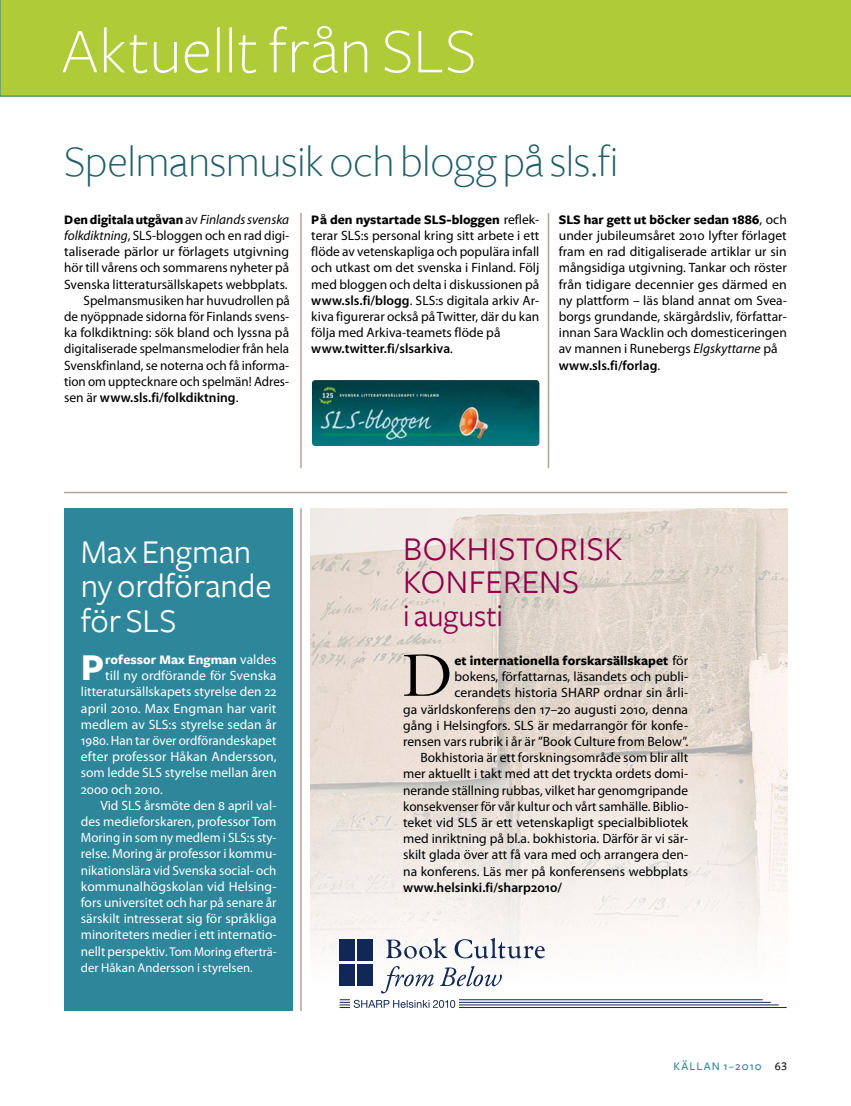
<style>
.page{position:relative;width:851px;height:1106px;background:#fff}
.page>*{position:absolute;margin:0;border:0;box-sizing:border-box;transform-origin:0 0}
.Rubrik_01_sans{font:300 66px "Freight Sans";letter-spacing:.005em;color:#fff}
.bröd_aktuellt{font:65.55px "Bembo";color:#000}
.Rubrik_01_sans-2{font:300 45px "Freight Sans";letter-spacing:-.01em;color:#1d5d68}
.bröd_sans{font:700 39.45px "Freight Sans";color:#fff}
.Rubrik_01_sans-3{font:34.5px/34.5px "Freight Sans";letter-spacing:-.005em;color:#fff}
.Rubrik_01_sans-4{font:34.5px/33px "Freight Sans";letter-spacing:.015em;color:#8d004c}
.Rubrik_01_sans-5{font:31.5px "Freight Sans";letter-spacing:-.005em;color:#8d004c}
.bröd_aktuellt-2{font:13.5px/16.2px "Myriad Pro";color:#000;text-align:justify}
.bröd_sans-2{font:13.5px/16.2px "Myriad Pro";color:#fff;text-align:justify}
.bröd_aktuellt-3{font:600 13.5px "Myriad Pro";color:#000}
.bröd_sans-3{font:700 13.5px "Freight Sans";letter-spacing:.005em;color:#fff}
.bröd_sans-4{font:12.75px/16.2px "Myriad Pro";color:#fff}
.t1{font:500 12px "Freight Sans";letter-spacing:.09em;color:#2d869a}
.s1{font-family:"Freight Sans";font-weight:700}
.s2{font-style:italic}
.s3{font-weight:600}
.s4{font-weight:400}
.s5{font-family:"Myriad Pro";font-weight:400}
.s6{font-size:13.5px}
.s7{font-family:"Freight Sans Medium SC";font-weight:400;color:#000}
</style>
<div class="page">
<div style="left:64px;top:508px;width:228px;height:503px;background:#2d869a"></div>
<img style="left:310px;top:508px;width:477px;height:476px">
<div style="left:0;top:0;width:850px;height:96px;background:#afcb37"></div>
<div style="left:339px;top:939px;width:15px;height:21px;background:#112856"></div>
<div style="left:357px;top:939px;width:15px;height:21px;background:#112856"></div>
<div style="left:339px;top:964px;width:15px;height:21px;background:#112856"></div>
<div style="left:357px;top:964px;width:16px;height:21px;background:#112856"></div>
<svg style="left:381px;top:966px;width:121px;height:27px"></svg>
<svg style="left:386px;top:938px;width:158px;height:20px"></svg>
<hr style="left:339px;top:1007px;width:447px;height:1px;background:#112856">
<hr style="left:339px;top:1004px;width:439px;height:1px;background:#112856">
<hr style="left:339px;top:1002px;width:431px;height:1px;background:#112856">
<hr style="left:339px;top:999px;width:423px;height:1px;background:#112856">
<div style="left:350px;top:997px;width:108px;height:11px;background:#fff"></div>
<svg style="left:353px;top:999px;width:102px;height:9px"></svg>
<hr style="left:300px;top:508px;width:2px;height:503px;background:#b4a49e">
<img style="left:312px;top:380px;width:227px;height:66px">
<hr style="left:64px;top:492px;width:723px;height:1px;background:#b4a49e">
<hr style="left:300px;top:213px;width:2px;height:255px;background:#b4a49e">
<hr style="left:547px;top:213px;width:2px;height:255px;background:#b4a49e">
<p class="Rubrik_01_sans" style="left:61px;top:16px;width:417px">Aktuellt från SLS</p>
<p class="Rubrik_01_sans-2" style="left:64px;top:137px;width:556px">Spelmansmusik och blogg på sls.fi</p>
<p class="bröd_aktuellt-2" style="left:64px;top:211px;width:227px"><span class="s1">Den digitala utgåvan</span> av <span class="s2">Finlands svenska folkdiktning</span>, SLS-bloggen och en rad digi&shy;taliserade pärlor ur förlagets utgivning hör till vårens och sommarens nyheter på Svenska litteratursällskapets webbplats.</p>
<p class="bröd_aktuellt-2" style="left:64px;top:292px;width:227px;text-indent:19px">Spelmansmusiken har huvudrollen på de nyöppnade sidorna för Finlands svens&shy;ka folkdiktning: sök bland och lyssna på digitaliserade spelmansmelodier från hela Svenskfinland, se noterna och få informa&shy;tion om upptecknare och spelmän! Adres&shy;sen är <span class="s3">www.sls.fi/folkdiktning</span>.</p>
<p class="bröd_aktuellt-2" style="left:311px;top:211px;width:229px"><span class="s1">På den nystartade SLS-bloggen</span> reflek&shy;terar SLS:s personal kring sitt arbete i ett flöde av vetenskapliga och populära infall och utkast om det svenska i Finland. Följ med bloggen och delta i diskussionen på <span class="s3">www.sls.fi/blogg</span>. SLS:s digitala arkiv Ar&shy;kiva figurerar också på Twitter, där du kan följa med Arkiva-teamets flöde på</p>
<p class="bröd_aktuellt-3" style="left:311px;top:340px;width:143px">www.twitter.fi/slsarkiva<span class="s4">.</span></p>
<p class="bröd_aktuellt-2" style="left:558px;top:211px;width:229px"><span class="s1">SLS har gett ut böcker sedan 1886</span>, och under jubileumsåret 2010 lyfter förlaget fram en rad ditigaliserade artiklar ur sin mångsidiga utgivning. Tankar och röster från tidigare decennier ges därmed en ny plattform – läs bland annat om Svea&shy;borgs grundande, skärgårdsliv, författar&shy;innan Sara Wacklin och domesticeringen av mannen i Runebergs <span class="s2">Elgskyttarne</span> på</p>
<p class="bröd_aktuellt-3" style="left:558px;top:356px;width:103px">www.sls.fi/forlag<span class="s4">.</span></p>
<p class="Rubrik_01_sans-3" style="left:81px;top:535px;width:192px">Max Engman ny ordförande för SLS</p>
<p class="bröd_sans" style="left:81px;top:646px;width:25px">P</p>
<p class="bröd_sans-3" style="left:105px;top:652px;width:173px">rofessor Max Engman <span class="s5">valdes</span></p>
<p class="bröd_sans-2" style="left:105px;top:667px;width:173px">till ny ordförande för Svenska</p>
<p class="bröd_sans-2" style="left:81px;top:683px;width:197px">litteratursällskapets styrelse den 22</p>
<p class="bröd_sans-2" style="left:81px;top:699px;width:197px">april 2010. Max Engman har varit</p>
<p class="bröd_sans-2" style="left:81px;top:716px;width:197px">medlem av SLS:s styrelse sedan år</p>
<p class="bröd_sans-2" style="left:81px;top:732px;width:197px">1980. Han tar över ordförandeskapet</p>
<p class="bröd_sans-2" style="left:81px;top:748px;width:197px">efter professor Håkan Andersson,</p>
<p class="bröd_sans-2" style="left:81px;top:764px;width:197px">som ledde SLS styrelse mellan åren</p>
<p class="bröd_sans-2" style="left:81px;top:780px;width:84px">2000 och 2010.</p>
<p class="bröd_sans-2" style="left:81px;top:797px;width:197px;text-indent:19px">Vid SLS årsmöte den 8 april val&shy;des medieforskaren, professor Tom Moring in som ny medlem i SLS:s sty&shy;relse. Moring är professor i kommu&shy;nikationslära vid Svenska social- och kommunalhögskolan vid Helsing&shy;fors universitet och har på senare år särskilt intresserat sig för språkliga minoriteters medier i ett internatio-</p>
<p class="bröd_sans-4" style="left:81px;top:943px;width:197px"><span class="s6">nellt perspektiv</span>. Tom Moring efterträ&shy;der Håkan Andersson i styrelsen.</p>
<p class="Rubrik_01_sans-4" style="left:403px;top:533px;width:221px">BOKHISTORISK<br>KONFERENS</p>
<p class="Rubrik_01_sans-5" style="left:403px;top:599px;width:102px">i augusti</p>
<p class="bröd_aktuellt" style="left:403px;top:637px;width:51px">D</p>
<p class="bröd_aktuellt-2" style="left:403px;top:652px;width:286px;text-align:right"><span class="s1">et internationella forskarsällskapet</span> för<br>bokens, författarnas, läsandets och publi&shy;cerandets historia SHARP ordnar sin årli-<br>ga världskonferens den 17–20 augusti 2010, denna gång i Helsingfors. SLS är medarrangör för konfe&shy;rensen vars rubrik i år är ”Book Culture from Below”.</p>
<p class="bröd_aktuellt-2" style="left:403px;top:749px;width:287px;text-indent:17px">Bokhistoria är ett forskningsområde som blir allt mer aktuellt i takt med att det tryckta ordets domi&shy;nerande ställning rubbas, vilket har genomgripande konsekvenser för vår kultur och vårt samhälle. Biblio&shy;teket vid SLS är ett vetenskapligt specialbibliotek med inriktning på bl.a. bokhistoria. Därför är vi sär&shy;skilt glada över att få vara med och arrangera den&shy;na konferens. Läs mer på konferensens webbplats <span class="s3">www.helsinki.fi/sharp2010/</span></p>
<p class="t1" style="left:673px;top:1060px;width:115px">KÄLLAN 1–2010 <span class="s7">63</span></p>
</div>
